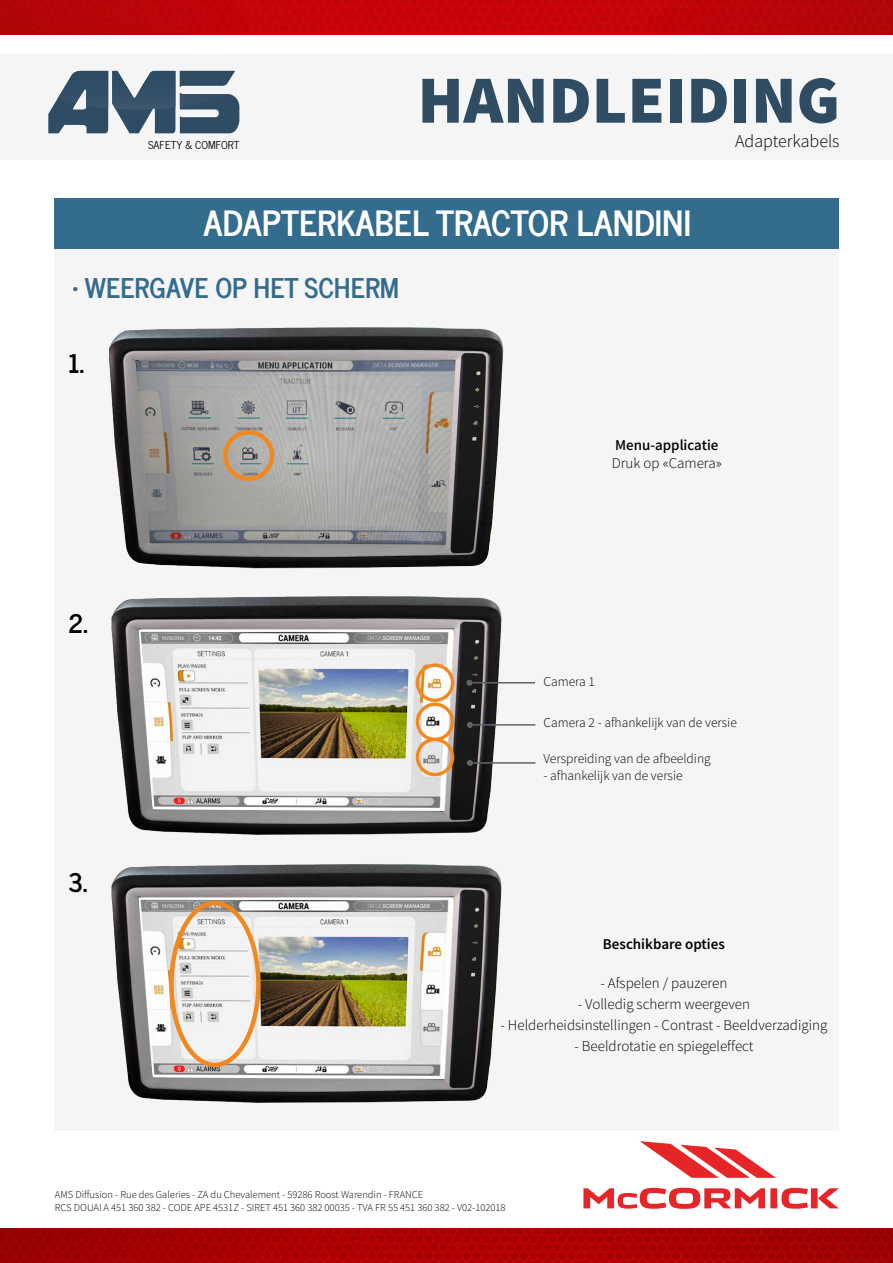
<style>
.page{position:relative;width:893px;height:1263px;background:#fff}
.page>*{position:absolute;margin:0;border:0;box-sizing:border-box;transform-origin:0 0}
.t1{font:900 67.5px "Mada";color:#2f4c63}
.t2{font:700 34.5px "News Cycle";color:#fff}
.t3{font:700 27px "News Cycle";color:#346c8d}
.t4{font:700 25.5px "News Cycle";color:#000}
.t5{font:300 18px "Mada";color:#000}
.t6{font:300 15px "Mada";color:#000}
.t7{font:600 15px "Mada";color:#000}
.t8{font:500 15px "Mada";color:#000}
.t9{font:300 13.5px "Mada";color:#000}
.t10{font:10.8px "News Cycle";color:#010202}
.t11{font:300 10.5px/12.6px "Mada";color:#000}
</style>
<div class="page">
<img style="left:0;top:1228px;width:892px;height:35px">
<img style="left:0;top:0;width:892px;height:35px">
<svg style="left:892px;top:1228px;width:1px;height:35px"></svg>
<hr style="left:892px;top:0;width:1px;height:35px;background:#ad0607">
<div style="left:0;top:54px;width:893px;height:106px;background:#f5f5f5"></div>
<hr style="left:892px;top:54px;width:1px;height:106px;background:#e6e6e7">
<svg style="left:48px;top:71px;width:191px;height:62px"></svg>
<img style="left:58px;top:71px;width:50px;height:37px">
<svg style="left:583px;top:1188px;width:256px;height:21px"></svg>
<svg style="left:640px;top:1141px;width:136px;height:37px"></svg>
<div style="left:55px;top:198px;width:784px;height:932px;background:#f5f5f5"></div>
<div style="left:55px;top:198px;width:784px;height:51px;background:#346c8d"></div>
<img style="left:109px;top:327px;width:395px;height:242px">
<svg style="left:223px;top:430px;width:51px;height:51px;background:#b99f84"></svg>
<img style="left:111px;top:596px;width:425px;height:239px">
<img style="left:111px;top:864px;width:391px;height:239px">
<svg style="left:416px;top:663px;width:38px;height:113px"></svg>
<svg style="left:466px;top:759px;width:7px;height:7px"></svg>
<hr style="left:473px;top:762px;width:62px;height:2px;background:#646363">
<svg style="left:466px;top:721px;width:7px;height:7px"></svg>
<hr style="left:473px;top:724px;width:62px;height:2px;background:#646363">
<svg style="left:466px;top:679px;width:7px;height:7px"></svg>
<hr style="left:472px;top:682px;width:63px;height:1px;background:#646363">
<div style="left:169px;top:901px;width:92px;height:166px;border:4px solid #f18820;border-radius:50%"></div>
<p class="t10" style="left:148px;top:135px;width:93px">SAFETY &amp; COMFORT</p>
<h1 class="t1" style="left:418px;top:61px;width:424px">HANDLEIDING</h1>
<h3 class="t5" style="left:735px;top:132px;width:106px">Adapterkabels</h3>
<h2 class="t2" style="left:204px;top:193px;width:489px">ADAPTERKABEL TRACTOR LANDINI</h2>
<h3 class="t3" style="left:72px;top:264px;width:329px">• WEERGAVE OP HET SCHERM</h3>
<h3 class="t4" style="left:68px;top:341px;width:17px">1.</h3>
<h3 class="t4" style="left:68px;top:601px;width:21px">2.</h3>
<h3 class="t4" style="left:68px;top:860px;width:21px">3.</h3>
<h3 class="t8" style="left:615px;top:436px;width:105px">Menu-applicatie</h3>
<h3 class="t6" style="left:612px;top:455px;width:111px">Druk op «Camera»</h3>
<p class="t9" style="left:543px;top:674px;width:53px">Camera 1</p>
<p class="t9" style="left:543px;top:715px;width:195px">Camera 2 - afhankelijk van de versie</p>
<p class="t9" style="left:543px;top:752px;width:169px">Verspreiding van de afbeelding</p>
<p class="t9" style="left:543px;top:768px;width:141px">- afhankelijk van de versie</p>
<h3 class="t7" style="left:603px;top:936px;width:123px">Beschikbare opties</h3>
<h3 class="t6" style="left:600px;top:975px;width:128px">- Afspelen / pauzeren</h3>
<h3 class="t6" style="left:578px;top:996px;width:174px">- Volledig scherm weergeven</h3>
<h3 class="t6" style="left:500px;top:1017px;width:329px">- Helderheidsinstellingen - Contrast - Beeldverzadiging</h3>
<h3 class="t6" style="left:574px;top:1038px;width:181px">- Beeldrotatie en spiegeleffect</h3>
<p class="t11" style="left:55px;top:1189px;width:452px">AMS Diffusion - Rue des Galeries - ZA du Chevalement - 59286 Roost Warendin - FRANCE<br>RCS DOUAI A 451 360 382 - CODE APE 4531Z - SIRET 451 360 382 00035 - TVA FR 55 451 360 382 - V02-102018</p>
</div>
